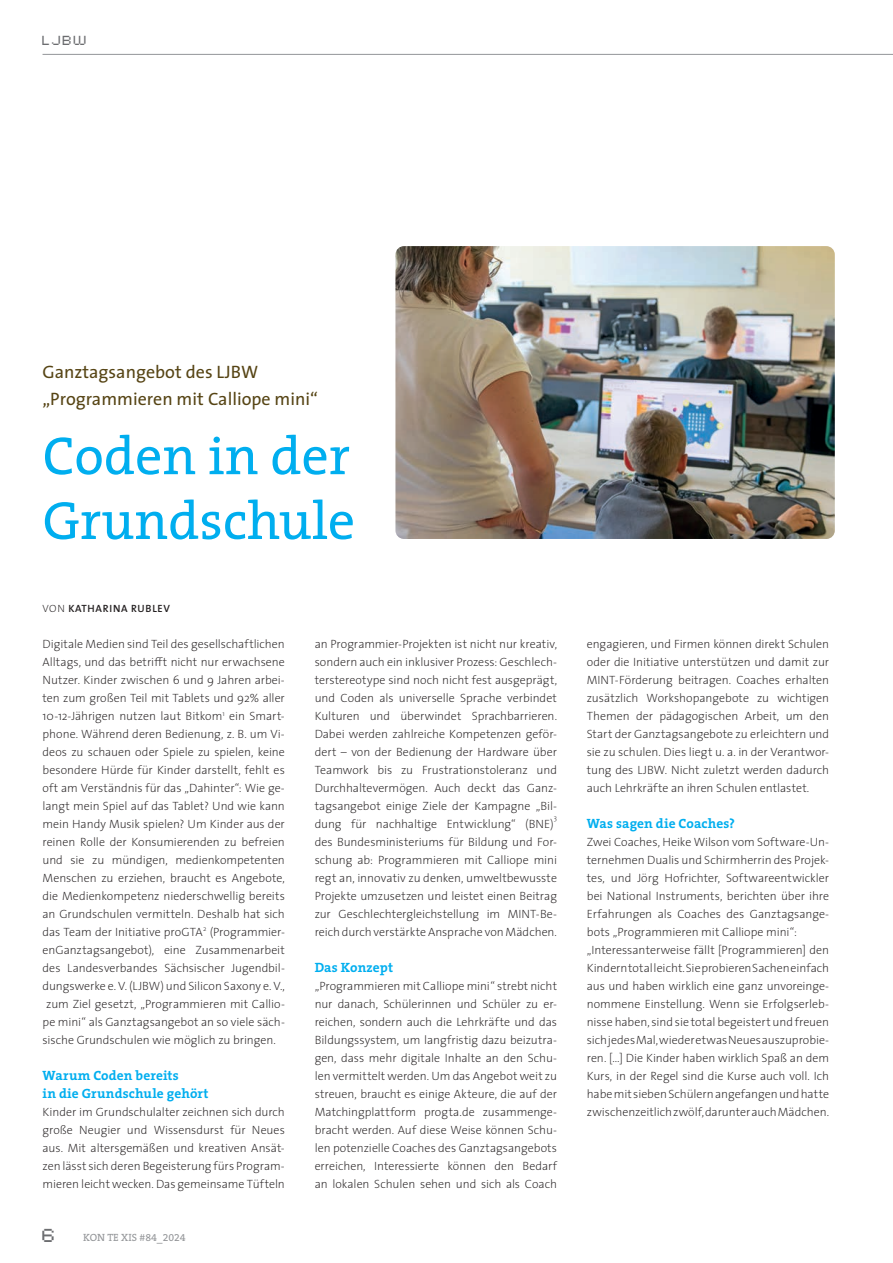
<style>
.page{position:relative;width:893px;height:1263px;background:#fff}
.page>*{position:absolute;margin:0;border:0;box-sizing:border-box;transform-origin:0 0}
.t1{font:54px/64.8px "The Serif";color:#00aeef}
.t2{font:18px/27px "The Sans";color:#564414}
.t3{font:15px "Pixel FJ8 pt 1 Normal";color:#6c6d70}
.t4{font:700 13.5px/18px "The Serif";letter-spacing:.005em;color:#00aeef}
.t5{font:200 12px/18px "The Sans";color:#231f20;text-align:justify}
.t6{font:600 10.5px "The Sans";letter-spacing:.065em;color:#231f20}
.t7{font:10.5px "The Serif B W5 Plain";color:#939598}
.t8{font:10.5px "Pixel FJ8 pt 1 Normal";color:#6c6d70}
.t9{font:200 6.9px "The Sans";color:#231f20}
.s1{font-weight:200}
</style>
<div class="page">
<hr style="left:43px;top:54px;width:850px;height:1px;background:#939598">
<img style="left:395px;top:246px;width:440px;height:293px">
<p class="t8" style="left:43px;top:32px;width:46px">LJBW</p>
<h2 class="t2" style="left:43px;top:358px;width:277px">Ganztagsangebot des LJBW „Programmieren mit Calliope mini“</h2>
<h1 class="t1" style="left:43px;top:422px;width:314px">Coden in der<br>Grundschule</h1>
<p class="t6" style="left:43px;top:600px;width:129px"><span class="s1">VON</span> KATHARINA RUBLEV</p>
<p class="t5" style="left:43px;top:635px;width:244px">Digitale Medien sind Teil des gesellschaftlichen Alltags, und das betrifft nicht nur erwachsene Nutzer. Kinder zwischen 6 und 9 Jahren arbei&shy;ten zum großen Teil mit Tablets und 92% aller 10-12-Jährigen nutzen laut Bitkom<sup>1</sup> ein Smart&shy;phone. Während deren Bedienung, z. B. um Vi&shy;deos zu schauen oder Spiele zu spielen, keine besondere Hürde für Kinder darstellt, fehlt es oft am Verständnis für das „Dahinter“: Wie ge&shy;langt mein Spiel auf das Tablet? Und wie kann mein Handy Musik spielen? Um Kinder aus der reinen Rolle der Konsumierenden zu befreien und sie zu mündigen, medienkompetenten Menschen zu erziehen, braucht es Angebote, die Medienkompetenz niederschwellig bereits an Grundschulen vermitteln. Deshalb hat sich das Team der Initiative proGTA</p>
<p class="t9" style="left:203px;top:924px;width:5px">2</p>
<p class="t5" style="left:210px;top:923px;width:77px">(Programmier-</p>
<p class="t5" style="left:43px;top:941px;width:244px">enGanztagsangebot), eine Zusammenarbeit</p>
<p class="t5" style="left:43px;top:959px;width:244px">des Landesverbandes Sächsischer Jugendbil-</p>
<p class="t5" style="left:43px;top:977px;width:244px">dungswerke e. V. (LJBW) und Silicon Saxony e. V.,</p>
<p class="t5" style="left:46px;top:995px;width:240px">zum Ziel gesetzt, „Programmieren mit Callio-</p>
<p class="t5" style="left:43px;top:1013px;width:244px">pe mini“ als Ganztagsangebot an so viele säch-</p>
<p class="t5" style="left:43px;top:1031px;width:235px">sische Grundschulen wie möglich zu bringen.</p>
<p class="t4" style="left:43px;top:1066px;width:168px">Warum Coden bereits<br>in die Grundschule gehört</p>
<p class="t5" style="left:43px;top:1103px;width:244px">Kinder im Grundschulalter zeichnen sich durch große Neugier und Wissensdurst für Neues aus. Mit altersgemäßen und kreativen Ansät&shy;zen lässt sich deren Begeisterung fürs Program&shy;mieren leicht wecken. Das gemeinsame Tüfteln</p>
<p class="t3" style="left:43px;top:1223px;width:15px">6</p>
<p class="t7" style="left:83px;top:1231px;width:104px">KON TE XIS #84_2024</p>
<p class="t5" style="left:315px;top:635px;width:244px">an Programmier-Projekten ist nicht nur kreativ, sondern auch ein inklusiver Prozess: Geschlech&shy;terstereotype sind noch nicht fest ausgeprägt, und Coden als universelle Sprache verbindet Kulturen und überwindet Sprachbarrieren.<br>Dabei werden zahlreiche Kompetenzen geför&shy;dert – von der Bedienung der Hardware über Teamwork bis zu Frustrationstoleranz und Durchhaltevermögen. Auch deckt das Ganz&shy;tagsangebot einige Ziele der Kampagne „Bil&shy;dung für nachhaltige Entwicklung“ (BNE)</p>
<p class="t9" style="left:554px;top:813px;width:5px">3</p>
<p class="t5" style="left:315px;top:833px;width:244px">des Bundesministeriums für Bildung und For&shy;schung ab: Programmieren mit Calliope mini regt an, innovativ zu denken, umweltbewusste Projekte umzusetzen und leistet einen Beitrag zur Geschlechtergleichstellung im MINT-Be&shy;reich durch verstärkte Ansprache von Mädchen.</p>
<p class="t4" style="left:315px;top:958px;width:80px">Das Konzept</p>
<p class="t5" style="left:315px;top:977px;width:244px">„Programmieren mit Calliope mini“ strebt nicht nur danach, Schülerinnen und Schüler zu er&shy;reichen, sondern auch die Lehrkräfte und das Bildungssystem, um langfristig dazu beizutra&shy;gen, dass mehr digitale Inhalte an den Schu&shy;len vermittelt werden. Um das Angebot weit zu streuen, braucht es einige Akteure, die auf der Matchingplattform progta.de zusammenge&shy;bracht werden. Auf diese Weise können Schu&shy;len potenzielle Coaches des Ganztagsangebots erreichen, Interessierte können den Bedarf an lokalen Schulen sehen und sich als Coach</p>
<p class="t5" style="left:587px;top:635px;width:244px">engagieren, und Firmen können direkt Schulen oder die Initiative unterstützen und damit zur MINT-Förderung beitragen. Coaches erhalten zusätzlich Workshopangebote zu wichtigen Themen der pädagogischen Arbeit, um den Start der Ganztagsangebote zu erleichtern und sie zu schulen. Dies liegt u. a. in der Verantwor&shy;tung des LJBW. Nicht zuletzt werden dadurch auch Lehrkräfte an ihren Schulen entlastet.</p>
<p class="t4" style="left:587px;top:814px;width:150px">Was sagen die Coaches?</p>
<p class="t5" style="left:587px;top:833px;width:244px;text-align:left">Zwei Coaches, Heike Wilson vom Software-Un&shy;ternehmen Dualis und Schirmherrin des Projek&shy;tes, und Jörg Hofrichter, Softwareentwickler bei National Instruments, berichten über ihre Erfahrungen als Coaches des Ganztagsange&shy;bots „Programmieren mit Calliope mini“: „Interessanterweise fällt [Programmieren] den Kindern total leicht. Sie probieren Sachen einfach aus und haben wirklich eine ganz unvoreinge&shy;nommene Einstellung. Wenn sie Erfolgserleb&shy;nisse haben, sind sie total begeistert und freuen sich jedes Mal, wieder etwas Neues auszuprobie&shy;ren. […] Die Kinder haben wirklich Spaß an dem Kurs, in der Regel sind die Kurse auch voll. Ich habe mit sieben Schülern angefangen und hatte zwischenzeitlich zwölf, darunter auch Mädchen.</p>
</div>
